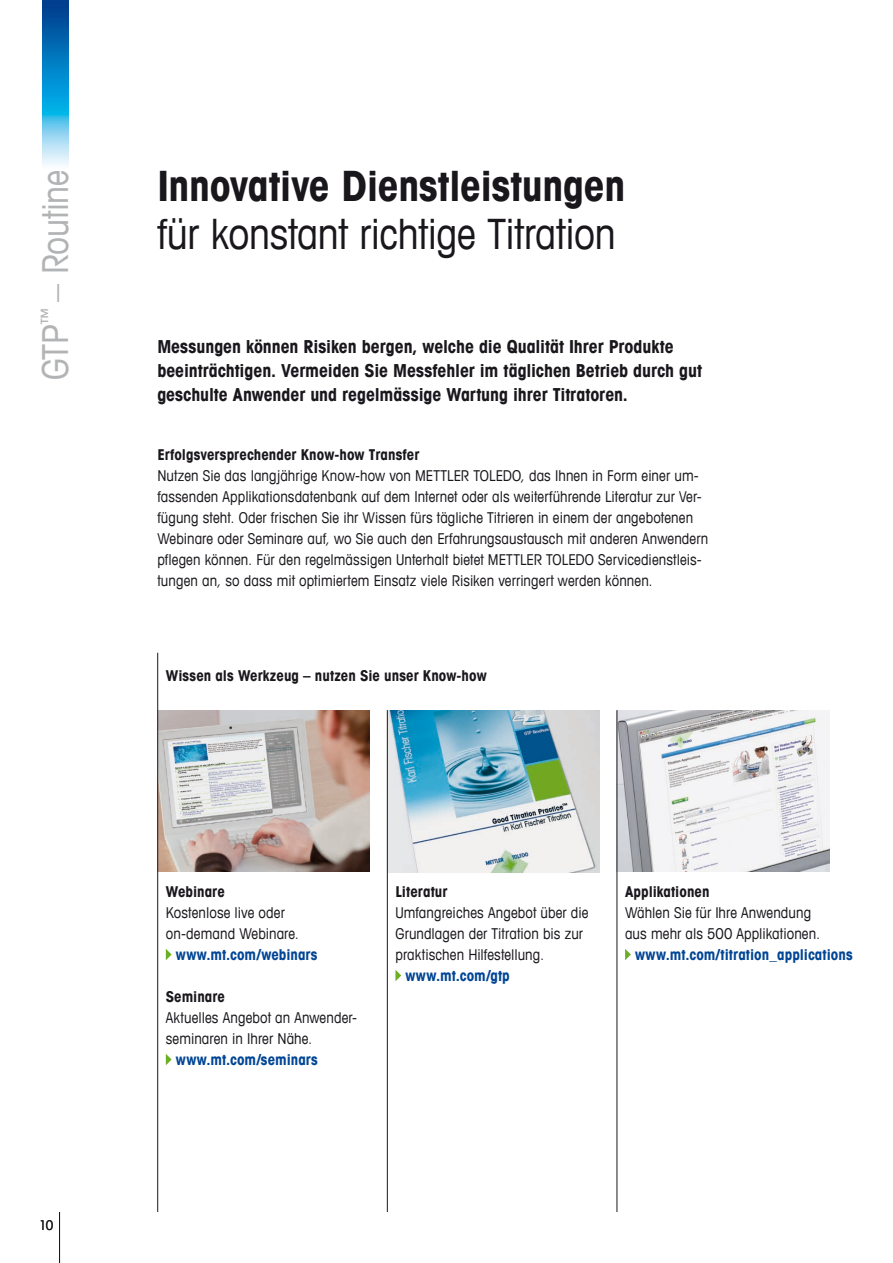
<style>
.page{position:relative;width:893px;height:1263px;background:#fff}
.page>*{position:absolute;margin:0;border:0;box-sizing:border-box;transform-origin:0 0}
._2_Title_Book_28_32{font:condensed 42px "Avant Garde Com";letter-spacing:-.01em;color:#1a171c}
._1_Title_Bold_28_32{font:700 condensed 42px "Avant Garde Com";letter-spacing:-.01em;color:#1a171c}
.t1{font:condensed 36px "Avant Garde Com";letter-spacing:-.015em;color:#b1b3b4}
._9_Lead_12_16{font:700 condensed 18px/24px "Avant Garde Com";letter-spacing:-.005em;color:#1a171c}
._12_Running_Text_10{font:condensed 15px/21px "Avant Garde Com";letter-spacing:.005em;color:#1a171c}
._12_Running_Text_10-2{font:700 condensed 15px "Avant Garde Com";letter-spacing:.005em;color:#004595}
._12_Running_Text_10-3{font:700 condensed 15px "Avant Garde Com";color:#1a171c}
._7_Subtitle_Bold_14{font:700 condensed 15px "Avant Garde Com";color:#1a171c}
.t2{font:condensed 13.5px "Avant Garde Com";color:#1a171c}
</style>
<div class="page">
<img style="left:43px;top:0;width:25px;height:166px">
<img style="left:388px;top:711px;width:211px;height:161px">
<img style="left:158px;top:710px;width:212px;height:162px">
<img style="left:618px;top:710px;width:211px;height:161px">
<hr style="left:59px;top:1212px;width:1px;height:51px;background:#1a171c">
<svg style="left:395px;top:970px;width:6px;height:11px"></svg>
<svg style="left:166px;top:949px;width:6px;height:11px"></svg>
<svg style="left:166px;top:1054px;width:6px;height:11px"></svg>
<svg style="left:625px;top:949px;width:6px;height:11px"></svg>
<hr style="left:387px;top:710px;width:1px;height:502px;background:#1a171c">
<hr style="left:157px;top:653px;width:1px;height:559px;background:#1a171c">
<hr style="left:617px;top:710px;width:1px;height:502px;background:#1a171c">
<p class="t1" style="left:33px;top:380px;width:212px;rotate:-90deg">GTP<sup>™</sup> – Routine</p>
<p class="t2" style="left:39px;top:1217px;width:16px">10</p>
<p class="_1_Title_Bold_28_32" style="left:157px;top:158px;width:469px">Innovative Dienstleistungen</p>
<p class="_2_Title_Book_28_32" style="left:157px;top:207px;width:460px">für konstant richtige Titration</p>
<p class="_9_Lead_12_16" style="left:157px;top:334px;width:546px">Messungen können Risiken bergen, welche die Qualität Ihrer Produkte beeinträchtigen. Vermeiden Sie Messfehler im täglichen Betrieb durch gut geschulte Anwender und regelmässige Wartung ihrer Titratoren.</p>
<p class="_12_Running_Text_10-3" style="left:157px;top:445px;width:264px">Erfolgsversprechender Know-how Transfer</p>
<p class="_12_Running_Text_10" style="left:157px;top:465px;width:552px">Nutzen Sie das langjährige Know-how von METTLER TOLEDO, das Ihnen in Form einer um&shy;fassenden Applikationsdatenbank auf dem Internet oder als weiterführende Literatur zur Ver&shy;fügung steht. Oder frischen Sie ihr Wissen fürs tägliche Titrieren in einem der angebotenen Webinare oder Seminare auf, wo Sie auch den Erfahrungsaustausch mit anderen Anwendern pflegen können. Für den regelmässigen Unterhalt bietet METTLER TOLEDO Servicedienstleis&shy;tungen an, so dass mit optimiertem Einsatz viele Risiken verringert werden können.</p>
<p class="_7_Subtitle_Bold_14" style="left:166px;top:666px;width:322px">Wissen als Werkzeug – nutzen Sie unser Know-how</p>
<p class="_12_Running_Text_10-3" style="left:166px;top:882px;width:61px">Webinare</p>
<p class="_12_Running_Text_10" style="left:166px;top:902px;width:121px">Kostenlose live oder</p>
<p class="_12_Running_Text_10" style="left:166px;top:923px;width:135px">on-demand Webinare.</p>
<p class="_12_Running_Text_10-2" style="left:176px;top:945px;width:143px">www.mt.com/webinars</p>
<p class="_12_Running_Text_10-3" style="left:166px;top:987px;width:61px">Seminare</p>
<p class="_12_Running_Text_10" style="left:166px;top:1007px;width:193px">Aktuelles Angebot an Anwender-</p>
<p class="_12_Running_Text_10" style="left:166px;top:1028px;width:148px">seminaren in Ihrer Nähe.</p>
<p class="_12_Running_Text_10-2" style="left:176px;top:1050px;width:144px">www.mt.com/seminars</p>
<p class="_12_Running_Text_10-3" style="left:395px;top:882px;width:54px">Literatur</p>
<p class="_12_Running_Text_10" style="left:395px;top:902px;width:194px">Umfangreiches Angebot über die<br>Grundlagen der Titration bis zur praktischen Hilfestellung.</p>
<p class="_12_Running_Text_10-2" style="left:405px;top:966px;width:106px">www.mt.com/gtp</p>
<p class="_12_Running_Text_10-3" style="left:625px;top:882px;width:86px">Applikationen</p>
<p class="_12_Running_Text_10" style="left:625px;top:902px;width:197px">Wählen Sie für Ihre Anwendung aus mehr als 500 Applikationen.</p>
<p class="_12_Running_Text_10-2" style="left:635px;top:945px;width:219px">www.mt.com/titration_applications</p>
</div>
